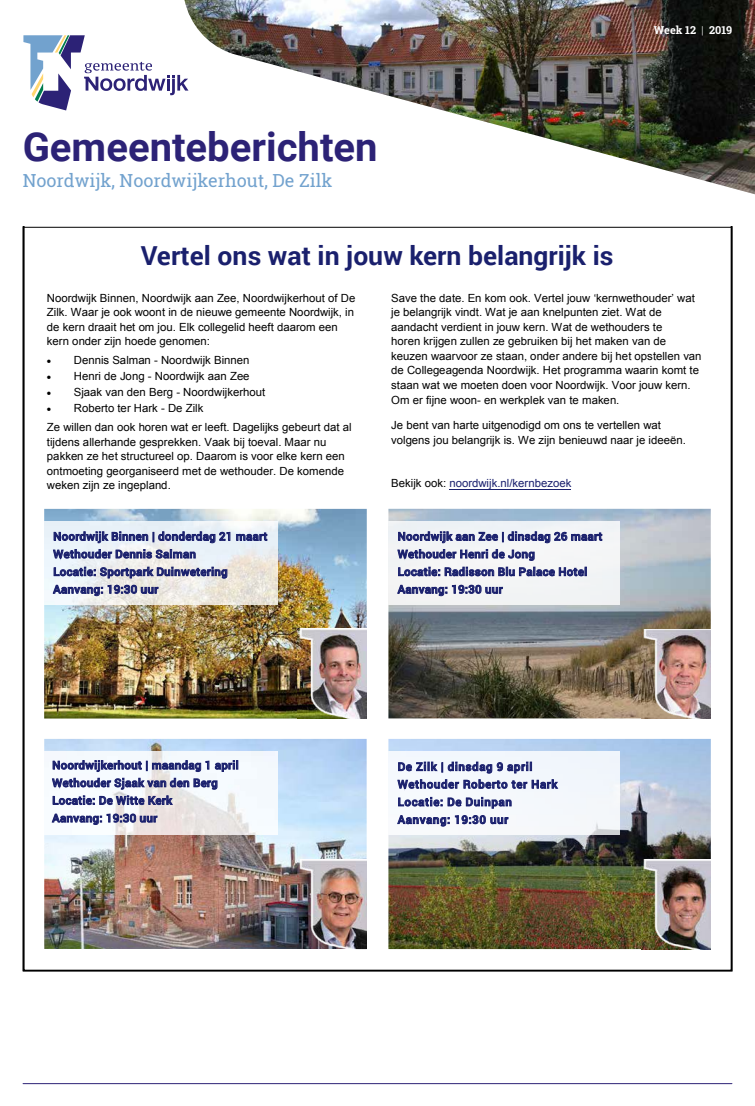
<style>
.page{position:relative;width:755px;height:1106px;background:#fff}
.page>*{position:absolute;margin:0;border:0;box-sizing:border-box;transform-origin:0 0}
.t1{font:700 40px "Roboto";color:#2c2276}
.t2{font:26.2px "Roboto Bold 3";color:#1a206d}
.t3{font:18px "Roboto Slab";color:#72a2ce}
.t4{font:11.3px "Arial";color:#000}
.t5{font:11.2px/14.6px "Arial";color:#000}
.t6{font:500 11.2px/17.6px "Roboto";letter-spacing:.03em;color:#1a206d}
.t7{font:500 11.2px/17.6px "Roboto";letter-spacing:.06em;color:#1a206d}
.t8{font:11.2px "Arial";color:#1a206d}
.t9{font:700 10.9px "Roboto Slab";color:#fff}
.s1{font-weight:300}
.s2{font-family:"Arial MT2"}
.s3{color:#000}
</style>
<div class="page">
<hr style="left:23px;top:1083px;width:708px;height:1px;background:#2c2276">
<img style="left:184px;top:0;width:570px;height:194px">
<svg style="left:44px;top:489px;width:667px;height:461px"></svg>
<img style="left:388px;top:509px;width:322px;height:209px">
<img style="left:44px;top:509px;width:322px;height:209px">
<img style="left:44px;top:739px;width:322px;height:210px">
<img style="left:388px;top:739px;width:322px;height:210px">
<img style="left:44px;top:751px;width:233px;height:83px">
<svg style="left:53px;top:760px;width:156px;height:12px"></svg>
<svg style="left:215px;top:760px;width:23px;height:11px"></svg>
<svg style="left:52px;top:778px;width:165px;height:11px"></svg>
<svg style="left:53px;top:795px;width:119px;height:10px"></svg>
<svg style="left:52px;top:813px;width:105px;height:12px"></svg>
<div style="left:388px;top:751px;width:231px;height:83px;background:#f4f7fc"></div>
<svg style="left:398px;top:761px;width:133px;height:12px"></svg>
<svg style="left:397px;top:779px;width:160px;height:9px"></svg>
<svg style="left:398px;top:797px;width:113px;height:11px"></svg>
<svg style="left:397px;top:815px;width:111px;height:11px"></svg>
<hr style="left:387px;top:522px;width:1px;height:82px;background:#fff">
<div style="left:388px;top:522px;width:231px;height:82px;background:#f2f4f5"></div>
<svg style="left:398px;top:531px;width:203px;height:12px"></svg>
<svg style="left:397px;top:549px;width:137px;height:12px"></svg>
<svg style="left:398px;top:567px;width:188px;height:9px"></svg>
<svg style="left:397px;top:585px;width:105px;height:11px"></svg>
<img style="left:44px;top:522px;width:233px;height:82px">
<svg style="left:54px;top:531px;width:176px;height:12px;background:#929abd"></svg>
<svg style="left:236px;top:532px;width:31px;height:9px"></svg>
<svg style="left:53px;top:549px;width:142px;height:9px"></svg>
<svg style="left:54px;top:567px;width:173px;height:11px;background:#8e91b2"></svg>
<svg style="left:53px;top:585px;width:105px;height:11px"></svg>
<img style="left:641px;top:629px;width:69px;height:90px">
<img style="left:641px;top:859px;width:69px;height:90px">
<img style="left:297px;top:859px;width:69px;height:90px">
<img style="left:297px;top:629px;width:69px;height:89px">
<hr style="left:449px;top:488px;width:122px;height:1px;background:#1a206d">
<svg style="left:23px;top:35px;width:165px;height:75px"></svg>
<h1 class="t1" style="left:23px;top:118px;width:356px">Gemeenteberichten</h1>
<h3 class="t3" style="left:23px;top:168px;width:311px">Noordwijk, Noordwijkerhout, De Zilk</h3>
<h2 class="t2" style="left:141px;top:237px;width:474px">Vertel ons wat in jouw kern belangrijk is</h2>
<p class="t9" style="left:653px;top:23px;width:80px">Week 12 <span class="s1">|</span> 2019</p>
<p class="t5" style="left:47px;top:290px;width:310px">Noordwijk Binnen, Noordwijk aan Zee, Noordwijkerhout of De Zilk. Waar je ook woont in de nieuwe gemeente Noordwijk, in de kern draait het om jou. Elk collegelid heeft daarom een kern onder zijn hoede genomen:</p>
<p class="t5" style="left:47px;top:352px;width:204px">• Dennis Salman - Noordwijk Binnen</p>
<p class="t5" style="left:47px;top:368px;width:204px">• Henri de Jong - Noordwijk aan Zee</p>
<p class="t5" style="left:47px;top:384px;width:220px">• Sjaak van den Berg - Noordwijkerhout</p>
<p class="t5" style="left:47px;top:397px;width:306px;line-height:19.7px">• Roberto ter Hark - De Zilk<br>Ze willen dan ook horen wat er leeft. Dagelijks gebeurt dat al</p>
<p class="t5" style="left:47px;top:434px;width:281px">tijdens allerhande gesprekken. Vaak bij toeval. Maar nu</p>
<p class="t4" style="left:47px;top:448px;width:299px">pakken ze het structureel op. Daarom is voor elke kern een</p>
<p class="t5" style="left:47px;top:463px;width:298px">ontmoeting georganiseerd met de wethouder. De komende weken zijn ze ingepland.</p>
<p class="t6" style="left:53px;top:527px;width:215px">Noordwijk Binnen | donderdag 21 maart<br>Wethouder Dennis Salman<br>Locatie: Sportpark Duinwetering<br>Aanvang: 19:30 uur</p>
<p class="t5" style="left:391px;top:290px;width:311px">Save the date. En kom ook. Vertel jouw <span class="s2">‘</span>kernwethouder<span class="s2">’</span> wat je belangrijk vindt. Wat je aan knelpunten ziet. Wat de aandacht verdient in jouw kern. Wat de wethouders te<br>horen krijgen zullen ze gebruiken bij het maken van de keuzen waarvoor ze staan, onder andere bij het opstellen van de Collegeagenda Noordwijk. Het programma waarin komt te staan wat we moeten doen voor Noordwijk. Voor jouw kern.<br>Om er fijne woon- en werkplek van te maken.</p>
<p class="t5" style="left:391px;top:418px;width:296px">Je bent van harte uitgenodigd om ons te vertellen wat volgens jou belangrijk is. We zijn benieuwd naar je ideeën.</p>
<p class="t8" style="left:391px;top:476px;width:182px"><span class="s3">Bekijk ook:</span> noordwijk.nl/kernbezoek</p>
<p class="t6" style="left:397px;top:527px;width:206px">Noordwijk aan Zee | dinsdag 26 maart<br>Wethouder Henri de Jong<br>Locatie: Radisson Blu Palace Hotel<br>Aanvang: 19:30 uur</p>
<p class="t6" style="left:52px;top:756px;width:188px">Noordwijkerhout | maandag 1 april<br>Wethouder Sjaak van den Berg<br>Locatie: De Witte Kerk<br>Aanvang: 19:30 uur</p>
<p class="t7" style="left:397px;top:757px;width:161px">De Zilk | dinsdag 9 april<br>Wethouder Roberto ter Hark<br>Locatie: De Duinpan<br>Aanvang: 19:30 uur</p>
</div>
